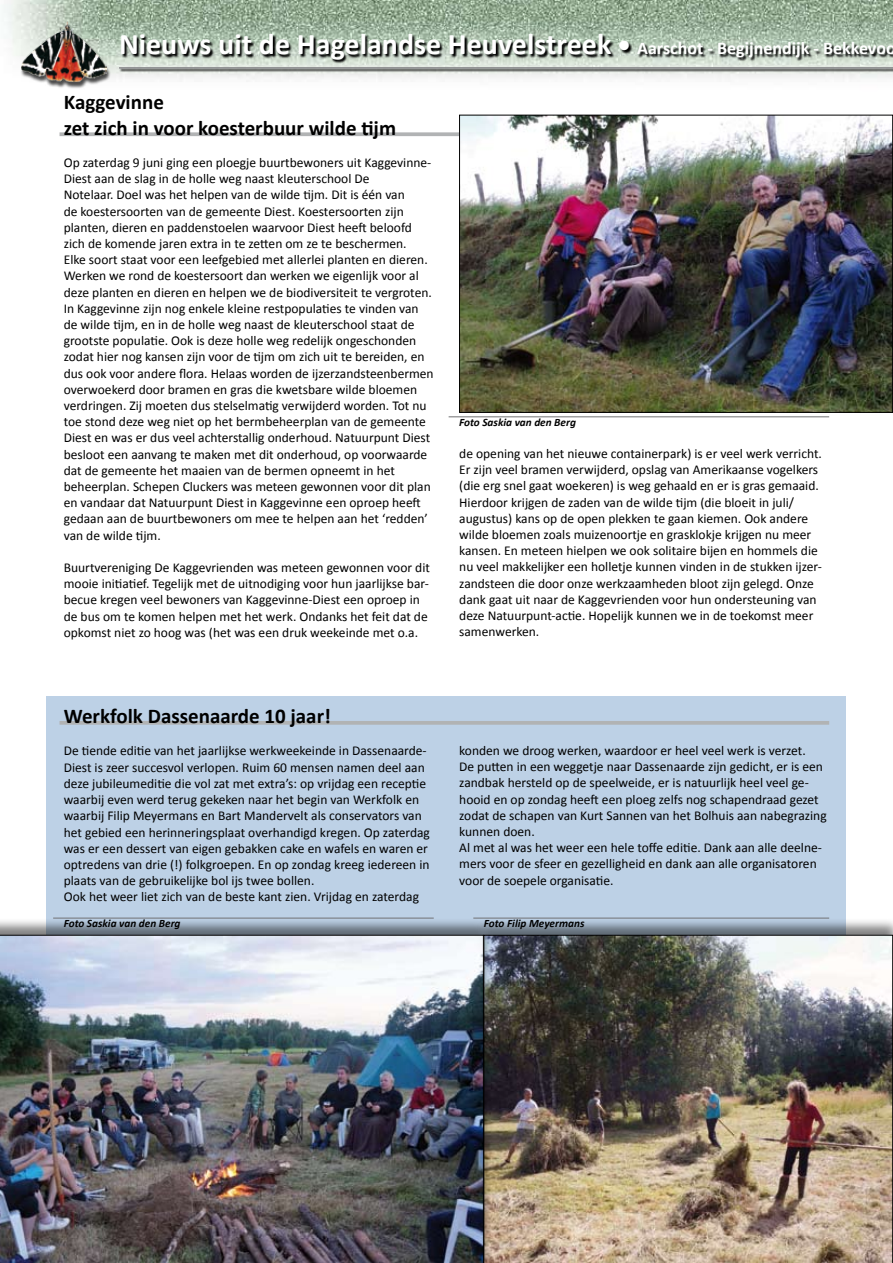
<style>
.page{position:relative;width:893px;height:1263px;background:#fff}
.page>*{position:absolute;margin:0;border:0;box-sizing:border-box;transform-origin:0 0}
.t1{font:700 30px "Calibri";color:#fff}
.t2{font:700 21px/25.2px "Calibri";color:#000}
.t3{font:13.5px/16.2px "Calibri";color:#000}
.t4{font:italic 700 11.25px "Calibri";color:#000}
.s1{font-size:27px}
.s2{font-size:18px}
</style>
<div class="page">
<svg style="left:60px;top:132px;width:60px;height:4px"></svg>
<img style="left:3px;top:0;width:890px;height:78px">
<div style="left:20px;top:23px;width:97px;height:72px;background:#000;opacity:.7"></div>
<img style="left:21px;top:21px;width:85px;height:60px">
<svg style="left:120px;top:35px;width:773px;height:102px"></svg>
<hr style="left:119px;top:67px;width:774px;height:2px;background:#87888a">
<div style="left:47px;top:696px;width:799px;height:333px;background:#bdd1e6"></div>
<img style="left:461px;top:117px;width:430px;height:294px">
<div style="left:459px;top:115px;width:434px;height:298px;border:1px solid #000"></div>
<div style="left:474px;top:917px;width:419px;height:346px;background:#000;opacity:.5"></div>
<img style="left:499px;top:935px;width:394px;height:328px">
<div style="left:0;top:917px;width:499px;height:346px;background:#000;opacity:.5"></div>
<img style="left:0;top:935px;width:484px;height:328px">
<svg style="left:60px;top:721px;width:769px;height:4px;background:#b1b5b7"></svg>
<hr style="left:449px;top:416px;width:380px;height:1px;background:#707173">
<hr style="left:53px;top:918px;width:381px;height:1px;background:#707173">
<hr style="left:473px;top:918px;width:356px;height:1px;background:#707173">
<h1 class="t1" style="left:119px;top:25px;width:778px">Nieuws uit de Hagelandse Heuvelstreek <span class="s1">•</span> <span class="s2">Aarschot - Begijnendijk - Bekkevoo</span></h1>
<h2 class="t2" style="left:64px;top:90px;width:334px">Kaggevinne<br>zet zich in voor koesterbuur wilde tijm</h2>
<p class="t3" style="left:64px;top:154px;width:371px">Op zaterdag 9 juni ging een ploegje buurtbewoners uit Kaggevinne-Diest aan de slag in de holle weg naast kleuterschool De<br>Notelaar. Doel was het helpen van de wilde tijm. Dit is één van<br>de koestersoorten van de gemeente Diest. Koestersoorten zijn planten, dieren en paddenstoelen waarvoor Diest heeft beloofd zich de komende jaren extra in te zetten om ze te beschermen.<br>Elke soort staat voor een leefgebied met allerlei planten en dieren.<br>Werken we rond de koestersoort dan werken we eigenlijk voor al deze planten en dieren en helpen we de biodiversiteit te vergroten.<br>In Kaggevinne zijn nog enkele kleine restpopulaties te vinden van de wilde tijm, en in de holle weg naast de kleuterschool staat de grootste populatie. Ook is deze holle weg redelijk ongeschonden zodat hier nog kansen zijn voor de tijm om zich uit te bereiden, en dus ook voor andere flora. Helaas worden de ijzerzandsteenbermen overwoekerd door bramen en gras die kwetsbare wilde bloemen verdringen. Zij moeten dus stelselmatig verwijderd worden. Tot nu toe stond deze weg niet op het bermbeheerplan van de gemeente Diest en was er dus veel achterstallig onderhoud. Natuurpunt Diest besloot een aanvang te maken met dit onderhoud, op voorwaarde dat de gemeente het maaien van de bermen opneemt in het beheerplan. Schepen Cluckers was meteen gewonnen voor dit plan en vandaar dat Natuurpunt Diest in Kaggevinne een oproep heeft gedaan aan de buurtbewoners om mee te helpen aan het ‘redden’ van de wilde tijm.</p>
<p class="t3" style="left:64px;top:559px;width:368px">Buurtvereniging De Kaggevrienden was meteen gewonnen voor dit mooie initiatief. Tegelijk met de uitnodiging voor hun jaarlijkse bar&shy;becue kregen veel bewoners van Kaggevinne-Diest een oproep in de bus om te komen helpen met het werk. Ondanks het feit dat de opkomst niet zo hoog was (het was een druk weekeinde met o.a.</p>
<p class="t4" style="left:459px;top:415px;width:118px">Foto Saskia van den Berg</p>
<p class="t3" style="left:459px;top:445px;width:364px">de opening van het nieuwe containerpark) is er veel werk verricht.<br>Er zijn veel bramen verwijderd, opslag van Amerikaanse vogelkers (die erg snel gaat woekeren) is weg gehaald en er is gras gemaaid.<br>Hierdoor krijgen de zaden van de wilde tijm (die bloeit in juli/ augustus) kans op de open plekken te gaan kiemen. Ook andere wilde bloemen zoals muizenoortje en grasklokje krijgen nu meer kansen. En meteen hielpen we ook solitaire bijen en hommels die nu veel makkelijker een holletje kunnen vinden in de stukken ijzer&shy;zandsteen die door onze werkzaamheden bloot zijn gelegd. Onze dank gaat uit naar de Kaggevrienden voor hun ondersteuning van deze Natuurpunt-actie. Hopelijk kunnen we in de toekomst meer samenwerken.</p>
<h2 class="t2" style="left:64px;top:703px;width:269px">Werkfolk Dassenaarde 10 jaar!</h2>
<p class="t3" style="left:64px;top:743px;width:368px">De tiende editie van het jaarlijkse werkweekeinde in Dassenaarde-Diest is zeer succesvol verlopen. Ruim 60 mensen namen deel aan deze jubileumeditie die vol zat met extra’s: op vrijdag een receptie waarbij even werd terug gekeken naar het begin van Werkfolk en waarbij Filip Meyermans en Bart Mandervelt als conservators van het gebied een herinneringsplaat overhandigd kregen. Op zaterdag was er een dessert van eigen gebakken cake en wafels en waren er optredens van drie (!) folkgroepen. En op zondag kreeg iedereen in plaats van de gebruikelijke bol ijs twee bollen.<br>Ook het weer liet zich van de beste kant zien. Vrijdag en zaterdag</p>
<p class="t3" style="left:459px;top:742px;width:369px">konden we droog werken, waardoor er heel veel werk is verzet.<br>De putten in een weggetje naar Dassenaarde zijn gedicht, er is een zandbak hersteld op de speelweide, er is natuurlijk heel veel ge&shy;hooid en op zondag heeft een ploeg zelfs nog schapendraad gezet zodat de schapen van Kurt Sannen van het Bolhuis aan nabegrazing kunnen doen.<br>Al met al was het weer een hele toffe editie. Dank aan alle deelne&shy;mers voor de sfeer en gezelligheid en dank aan alle organisatoren voor de soepele organisatie.</p>
<p class="t4" style="left:64px;top:916px;width:118px">Foto Saskia van den Berg</p>
<p class="t4" style="left:484px;top:916px;width:102px">Foto Filip Meyermans</p>
</div>
